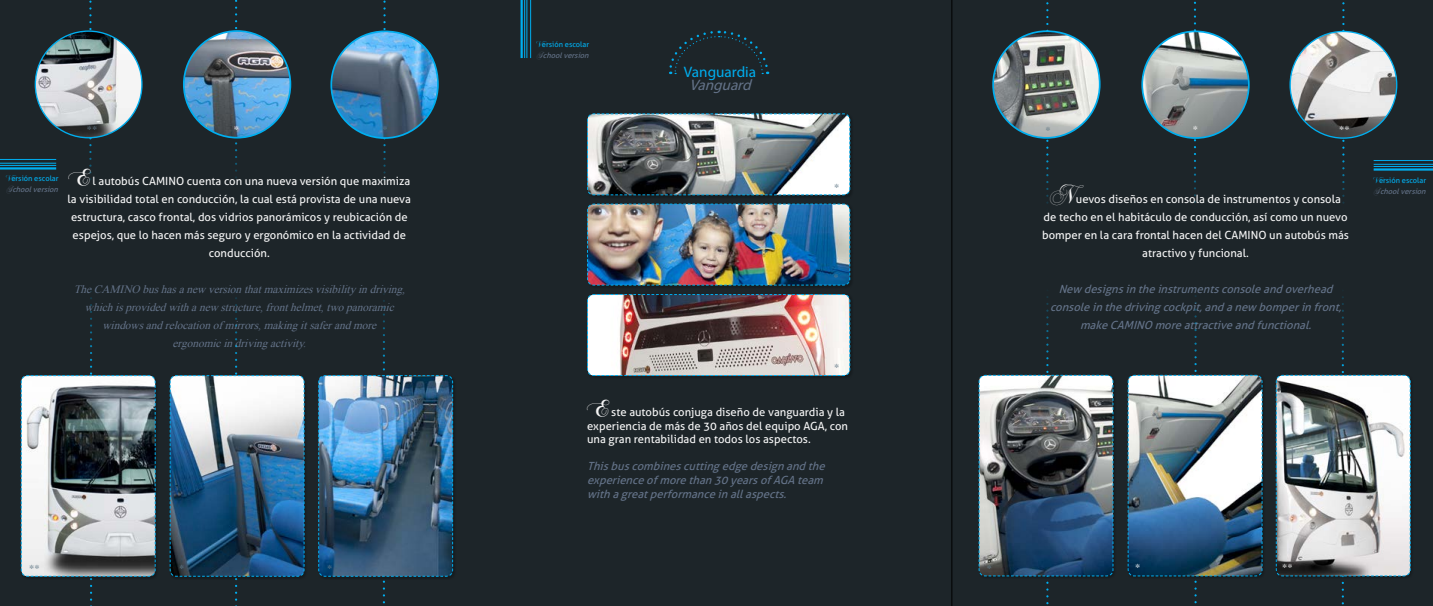
<style>
.page{position:relative;width:1433px;height:606px;background:#fff}
.page>*{position:absolute;margin:0;border:0;box-sizing:border-box;transform-origin:0 0}
.t1{font:15.15px "Myriad Pro";color:#00aeef}
.t2{font:italic 15.15px "Myriad Pro";color:#647389}
.t3{font:11.25px/18px "Aller";color:#f5f5f5;text-align:center}
.t4{font:italic 11.25px/13.5px "Aller";color:#647389}
.t5{font:italic 11.25px/18px "Times New Roman";color:#647389;text-align:center}
.t6{font:10.5px "Times";color:#627988}
.t7{font:10.5px "Times";color:#fff}
.t8{font:7.5px/10.5px "Aller";color:#00aeef}
.s1{font-family:"Chopin Script";font-size:9px}
.s2{font-family:"Chopin Script";font-style:italic;font-size:9px;color:#647389}
.s3{font-style:italic;color:#647389}
.s4{font-family:"Chopin Script";font-size:24.75px}
</style>
<div class="page">
<div style="left:0;top:0;width:951px;height:605px;background:#1d2529"></div>
<div style="left:586px;top:203px;width:267px;height:86px;background:#000;opacity:.25"></div>
<img style="left:586px;top:203px;width:264px;height:83px">
<div style="left:586px;top:113px;width:267px;height:85px;background:#000;opacity:.25"></div>
<img style="left:586px;top:113px;width:264px;height:83px">
<div style="left:667px;top:29px;width:102px;height:45px;background:#1d2529"></div>
<div style="left:586px;top:293px;width:267px;height:86px;background:#000;opacity:.25"></div>
<img style="left:586px;top:293px;width:264px;height:83px">
<div style="left:318px;top:374px;width:138px;height:205px;background:#000;opacity:.25"></div>
<div style="left:169px;top:374px;width:139px;height:205px;background:#1a2225"></div>
<div style="left:20px;top:374px;width:139px;height:205px;background:#1a2225"></div>
<svg style="left:169px;top:0;width:136px;height:606px"></svg>
<img style="left:318px;top:0;width:135px;height:606px">
<svg style="left:20px;top:0;width:136px;height:606px"></svg>
<img style="left:331px;top:31px;width:107px;height:107px;border-radius:53px">
<div style="left:330px;top:31px;width:109px;height:108px;border:2px solid #00aeef;border-radius:50%"></div>
<img style="left:184px;top:31px;width:106px;height:107px;border-radius:53px">
<div style="left:183px;top:30px;width:108px;height:108px;border:2px solid #00aeef;border-radius:50%"></div>
<img style="left:35px;top:31px;width:107px;height:107px;border-radius:53px">
<hr style="left:524px;top:0;width:1px;height:58px;background:#00aeef">
<hr style="left:520px;top:0;width:3px;height:58px;background:#00aeef">
<hr style="left:530px;top:0;width:1px;height:58px;background:#00aeef">
<hr style="left:526px;top:0;width:1px;height:58px;background:#00aeef">
<hr style="left:0;top:165px;width:56px;height:1px;background:#00aeef">
<hr style="left:0;top:167px;width:56px;height:2px;background:#00aeef">
<hr style="left:0;top:159px;width:56px;height:1px;background:#00aeef">
<hr style="left:0;top:163px;width:56px;height:1px;background:#00aeef">
<div style="left:951px;top:0;width:481px;height:605px;background:#1d2529"></div>
<div style="left:1127px;top:374px;width:139px;height:205px;background:#000;opacity:.25"></div>
<div style="left:978px;top:374px;width:139px;height:205px;background:#000;opacity:.25"></div>
<div style="left:1275px;top:374px;width:139px;height:205px;background:#000;opacity:.25"></div>
<svg style="left:1275px;top:0;width:135px;height:606px"></svg>
<svg style="left:978px;top:0;width:135px;height:606px"></svg>
<svg style="left:1127px;top:0;width:135px;height:606px"></svg>
<img style="left:1290px;top:31px;width:106px;height:107px;border-radius:53px">
<img style="left:993px;top:31px;width:106px;height:107px;border-radius:53px">
<div style="left:992px;top:30px;width:108px;height:109px;border:2px solid #00aeef;border-radius:50%"></div>
<img style="left:1142px;top:31px;width:106px;height:107px;border-radius:53px">
<div style="left:1141px;top:30px;width:108px;height:109px;border:2px solid #00aeef;border-radius:50%"></div>
<hr style="left:1373px;top:166px;width:59px;height:1px;background:#00aeef">
<hr style="left:1373px;top:168px;width:59px;height:2px;background:#00aeef">
<hr style="left:1373px;top:160px;width:59px;height:1px;background:#00aeef">
<hr style="left:1373px;top:164px;width:59px;height:1px;background:#00aeef">
<p class="t8" style="left:536px;top:39px;width:56px"><span class="s1">V</span>ersión escolar<br><span class="s2">S</span><span class="s3">choolversion</span></p>
<h1 class="t1" style="left:684px;top:62px;width:74px">Vanguardia</h1>
<h1 class="t2" style="left:689px;top:76px;width:68px">Vanguard</h1>
<p class="t6" style="left:87px;top:125px;width:12px">**</p>
<p class="t7" style="left:234px;top:125px;width:7px">*</p>
<p class="t6" style="left:1045px;top:126px;width:7px">*</p>
<p class="t7" style="left:1192px;top:125px;width:7px">*</p>
<p class="t7" style="left:1339px;top:125px;width:12px">**</p>
<p class="t8" style="left:6px;top:173px;width:56px"><span class="s1">V</span>ersión escolar<br><span class="s2">S</span><span class="s3">choolversion</span></p>
<p class="t3" style="left:68px;top:172px;width:345px"><span class="s4">E</span>l autobús CAMINO cuenta con una nueva versión que maximiza la visibilidad total en conducción, la cual está provista de una nueva estructura, casco frontal, dos vidrios panorámicos y reubicación de espejos, que lo hacen más seguro y ergonómico en la actividad de conducción.</p>
<p class="t5" style="left:74px;top:280px;width:336px">TheCAMINO bushasanew versionthatmaximizesvisibility indriving, whichisprovidedwithanew structure,fronthelmet,twop anoramic windowsandrelocationof mirrors,makingitsaferandmore ergonomicindrivingactivity.</p>
<p class="t6" style="left:834px;top:183px;width:7px">*</p>
<p class="t6" style="left:833px;top:273px;width:7px">*</p>
<p class="t3" style="left:1042px;top:190px;width:308px"><span class="s4">N</span>uevos diseños en consola de instrumentos y consola<br>de techo en el habitáculo de conducción, así como un nuevo bomper en la cara frontal hacen del CAMINO un autobús más atractivo y funcional.</p>
<p class="t4" style="left:1050px;top:280px;width:296px;line-height:18px;text-align:center">New designsintheinstrumentsconsoleandoverhead consoleinthedrivingcockpit,andanew bomperinfront, makeCAMINO moreattractiveandfunctional.</p>
<p class="t8" style="left:1373px;top:175px;width:56px"><span class="s1">V</span>ersión escolar<br><span class="s2">S</span><span class="s3">choolversion</span></p>
<p class="t6" style="left:834px;top:362px;width:7px">*</p>
<p class="t3" style="left:587px;top:405px;width:262px;line-height:13.5px;text-align:left"><span class="s4">E</span>ste autobús conjuga diseño de vanguardia y la experiencia de más de 30 años del equipo AGA, con una gran rentabilidad en todos los aspectos.</p>
<p class="t4" style="left:587px;top:459px;width:242px">Thisbuscombinescuttingedgedesignandthe experienceofmorethan30 yearsofAGA team withagreatperformanceinallaspects.</p>
<p class="t6" style="left:29px;top:564px;width:12px">**</p>
<p class="t6" style="left:179px;top:564px;width:7px">*</p>
<p class="t6" style="left:327px;top:564px;width:7px">*</p>
<p class="t6" style="left:986px;top:563px;width:7px">*</p>
<p class="t7" style="left:1135px;top:562px;width:7px">*</p>
<p class="t7" style="left:1282px;top:563px;width:12px">**</p>
</div>
